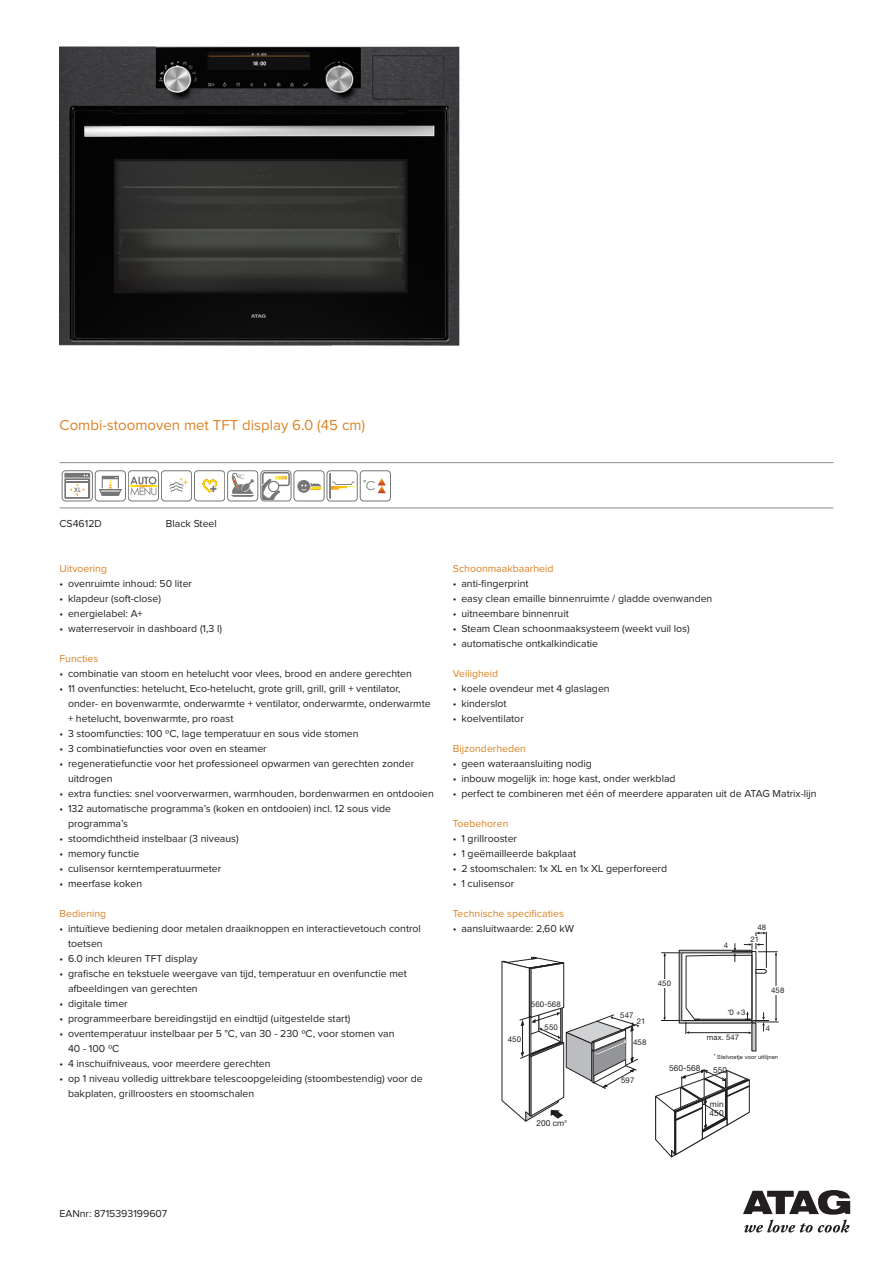
<style>
.page{position:relative;width:893px;height:1263px;background:#fff}
.page>*{position:absolute;margin:0;border:0;box-sizing:border-box;transform-origin:0 0}
.Productnaam{font:15px "Proxima Nova";color:#db8225}
.t1{font:12.15px "Century Gothic";color:#757675}
.EANnr{font:10.5px/15px "Proxima Nova";color:#231f20}
.producttekst_tussenk{font:10.5px "Proxima Nova";color:#db8225}
.type_overzicht{font:10.5px "Proxima Nova";color:#231f20}
.t2{font:8.25px/8.2px "Helvetica Neue LT Std";letter-spacing:.01em;color:#231f20}
.t3{font:8.25px "Helvetica Neue";color:#231f20}
.t4{font:7.95px "Helvetica Neue LT Std";letter-spacing:.01em;color:#231f20}
.t5{font:7.65px "Helvetica Neue LT Std";letter-spacing:.01em;color:#231f20}
.t6{font:6.15px "Century Gothic";color:#757675}
.t7{font:5.7px "Helvetica Neue LT Std";letter-spacing:.01em;color:#231f20}
.s1{font-size:6.15px}
</style>
<div class="page">
<hr style="left:60px;top:462px;width:773px;height:1px;background:#8a8c8f">
<hr style="left:60px;top:508px;width:773px;height:1px;background:#8a8c8f">
<svg style="left:743px;top:1190px;width:107px;height:42px"></svg>
<img style="left:60px;top:46px;width:400px;height:300px">
<div style="left:62px;top:470px;width:31px;height:31px;border:1px solid #757675;border-radius:3px"></div>
<svg style="left:64px;top:473px;width:26px;height:26px"></svg>
<div style="left:95px;top:470px;width:31px;height:31px;border:1px solid #757675;border-radius:3px"></div>
<svg style="left:99px;top:476px;width:23px;height:20px"></svg>
<div style="left:128px;top:470px;width:31px;height:31px;border:1px solid #757675;border-radius:3px"></div>
<svg style="left:130px;top:477px;width:26px;height:18px"></svg>
<div style="left:161px;top:470px;width:31px;height:31px;border:1px solid #757675;border-radius:3px"></div>
<svg style="left:169px;top:477px;width:20px;height:15px"></svg>
<div style="left:194px;top:470px;width:31px;height:31px;border:1px solid #757675;border-radius:3px"></div>
<svg style="left:203px;top:480px;width:14px;height:13px"></svg>
<div style="left:227px;top:470px;width:31px;height:31px;border:1px solid #757675;border-radius:3px"></div>
<svg style="left:231px;top:472px;width:24px;height:25px"></svg>
<div style="left:261px;top:470px;width:30px;height:31px;border:1px solid #757675;border-radius:3px"></div>
<svg style="left:262px;top:472px;width:28px;height:28px"></svg>
<div style="left:294px;top:470px;width:30px;height:31px;border:1px solid #757675;border-radius:3px"></div>
<div style="left:299px;top:486px;width:23px;height:4px;border:2px solid #fff"></div>
<div style="left:298px;top:479px;width:13px;height:13px;background:#929392;border-radius:50%"></div>
<svg style="left:298px;top:480px;width:12px;height:13px"></svg>
<svg style="left:299px;top:479px;width:22px;height:12px"></svg>
<div style="left:327px;top:470px;width:30px;height:31px;border:1px solid #757675;border-radius:3px"></div>
<svg style="left:329px;top:473px;width:26px;height:26px"></svg>
<div style="left:360px;top:470px;width:31px;height:31px;border:1px solid #757675;border-radius:3px"></div>
<svg style="left:378px;top:478px;width:8px;height:15px"></svg>
<svg style="left:655px;top:1069px;width:95px;height:88px"></svg>
<svg style="left:661px;top:932px;width:118px;height:102px"></svg>
<svg style="left:501px;top:957px;width:137px;height:164px"></svg>
<p class="Productnaam" style="left:60px;top:418px;width:307px">Combi-stoomoven met TFT display 6.0 (45 cm)</p>
<p class="t6" style="left:238px;top:473px;width:8px">˚C</p>
<p class="t1" style="left:363px;top:477px;width:15px">˚C</p>
<p class="type_overzicht" style="left:60px;top:519px;width:44px">CS4612D</p>
<p class="type_overzicht" style="left:166px;top:519px;width:53px">Black Steel</p>
<p class="producttekst_tussenk" style="left:60px;top:564px;width:49px">Uitvoering</p>
<p class="EANnr" style="left:60px;top:576px;width:134px">• ovenruimte inhoud: 50 liter</p>
<p class="EANnr" style="left:60px;top:591px;width:103px">• klapdeur (soft-close)</p>
<p class="EANnr" style="left:60px;top:606px;width:85px">• energielabel: A+</p>
<p class="EANnr" style="left:60px;top:621px;width:164px">• waterreservoir in dashboard (1,3 l)</p>
<p class="producttekst_tussenk" style="left:60px;top:654px;width:40px">Functies</p>
<p class="EANnr" style="left:60px;top:666px;width:354px">• combinatie van stoom en hetelucht voor vlees, brood en andere gerechten</p>
<p class="EANnr" style="left:68px;top:681px;width:364px;text-indent:-9px">• 11 ovenfuncties: hetelucht, Eco-hetelucht, grote grill, grill, grill + ventilator, onder- en bovenwarmte, onderwarmte + ventilator, onderwarmte, onderwarmte + hetelucht, bovenwarmte, pro roast</p>
<p class="EANnr" style="left:60px;top:726px;width:301px">• 3 stoomfuncties: 100 ºC, lage temperatuur en sous vide stomen</p>
<p class="EANnr" style="left:60px;top:741px;width:209px">• 3 combinatiefuncties voor oven en steamer</p>
<p class="EANnr" style="left:68px;top:756px;width:348px;text-indent:-9px">• regeneratiefunctie voor het professioneel opwarmen van gerechten zonder uitdrogen</p>
<p class="EANnr" style="left:60px;top:786px;width:376px">• extra functies: snel voorverwarmen, warmhouden, bordenwarmen en ontdooien</p>
<p class="EANnr" style="left:68px;top:801px;width:324px;text-indent:-9px">• 132 automatische programma’s (koken en ontdooien) incl. 12 sous vide programma’s</p>
<p class="EANnr" style="left:60px;top:831px;width:181px">• stoomdichtheid instelbaar (3 niveaus)</p>
<p class="EANnr" style="left:60px;top:846px;width:81px">• memory functie</p>
<p class="EANnr" style="left:60px;top:861px;width:163px">• culisensor kerntemperatuurmeter</p>
<p class="EANnr" style="left:60px;top:876px;width:84px">• meerfase koken</p>
<p class="producttekst_tussenk" style="left:60px;top:909px;width:48px">Bediening</p>
<p class="EANnr" style="left:68px;top:921px;width:354px;text-indent:-9px">• intuïtieve bediening door metalen draaiknoppen en interactievetouch control toetsen</p>
<p class="EANnr" style="left:60px;top:951px;width:140px">• 6.0 inch kleuren TFT display</p>
<p class="EANnr" style="left:68px;top:966px;width:340px;text-indent:-9px">• grafische en tekstuele weergave van tijd, temperatuur en ovenfunctie met afbeeldingen van gerechten</p>
<p class="EANnr" style="left:60px;top:996px;width:70px">• digitale timer</p>
<p class="EANnr" style="left:60px;top:1011px;width:292px">• programmeerbare bereidingstijd en eindtijd (uitgestelde start)</p>
<p class="EANnr" style="left:68px;top:1026px;width:328px;text-indent:-9px">• oventemperatuur instelbaar per 5 °C, van 30 - 230 ºC, voor stomen van<br>40 - 100 ºC</p>
<p class="EANnr" style="left:60px;top:1056px;width:213px">• 4 inschuifniveaus, voor meerdere gerechten</p>
<p class="EANnr" style="left:68px;top:1071px;width:356px;text-indent:-9px">• op 1 niveau volledig uittrekbare telescoopgeleiding (stoombestendig) voor de bakplaten, grillroosters en stoomschalen</p>
<p class="producttekst_tussenk" style="left:453px;top:564px;width:102px">Schoonmaakbaarheid</p>
<p class="EANnr" style="left:453px;top:576px;width:77px">• anti-fingerprint</p>
<p class="EANnr" style="left:453px;top:591px;width:261px">• easy clean emaille binnenruimte / gladde ovenwanden</p>
<p class="EANnr" style="left:453px;top:606px;width:117px">• uitneembare binnenruit</p>
<p class="EANnr" style="left:453px;top:621px;width:238px">• Steam Clean schoonmaaksysteem (weekt vuil los)</p>
<p class="EANnr" style="left:453px;top:636px;width:147px">• automatische ontkalkindicatie</p>
<p class="producttekst_tussenk" style="left:453px;top:669px;width:47px">Veiligheid</p>
<p class="EANnr" style="left:453px;top:681px;width:158px">• koele ovendeur met 4 glaslagen</p>
<p class="EANnr" style="left:453px;top:696px;width:55px">• kinderslot</p>
<p class="EANnr" style="left:453px;top:711px;width:72px">• koelventilator</p>
<p class="producttekst_tussenk" style="left:453px;top:744px;width:74px">Bijzonderheden</p>
<p class="EANnr" style="left:453px;top:756px;width:141px">• geen wateraansluiting nodig</p>
<p class="EANnr" style="left:453px;top:771px;width:224px">• inbouw mogelijk in: hoge kast, onder werkblad</p>
<p class="EANnr" style="left:453px;top:786px;width:365px">• perfect te combineren met één of meerdere apparaten uit de ATAG Matrix-lijn</p>
<p class="producttekst_tussenk" style="left:453px;top:819px;width:57px">Toebehoren</p>
<p class="EANnr" style="left:453px;top:831px;width:66px">• 1 grillrooster</p>
<p class="EANnr" style="left:453px;top:846px;width:125px">• 1 geëmailleerde bakplaat</p>
<p class="EANnr" style="left:453px;top:861px;width:216px">• 2 stoomschalen: 1x XL en 1x XL geperforeerd</p>
<p class="EANnr" style="left:453px;top:876px;width:63px">• 1 culisensor</p>
<p class="producttekst_tussenk" style="left:453px;top:909px;width:113px">Technische specificaties</p>
<p class="EANnr" style="left:453px;top:921px;width:123px">• aansluitwaarde: 2,60 kW</p>
<p class="t5" style="left:757px;top:923px;width:10px">48</p>
<p class="t4" style="left:508px;top:1034px;width:15px">450</p>
<p class="t4" style="left:531px;top:1000px;width:31px">560-568</p>
<p class="t4" style="left:545px;top:1023px;width:15px">550</p>
<p class="t3" style="left:536px;top:1118px;width:32px">200 cm<sup>2</sup></p>
<p class="t5" style="left:724px;top:941px;width:6px">4</p>
<p class="t5" style="left:750px;top:935px;width:10px">21</p>
<p class="t4" style="left:620px;top:1010px;width:15px">547</p>
<p class="t4" style="left:637px;top:1017px;width:10px">21</p>
<p class="t4" style="left:633px;top:1037px;width:15px">458</p>
<p class="t4" style="left:621px;top:1076px;width:15px">597</p>
<p class="t5" style="left:658px;top:978px;width:15px">450</p>
<p class="t5" style="left:771px;top:986px;width:15px">458</p>
<p class="t5" style="left:728px;top:1007px;width:19px"><span class="s1">*</span>0 +3</p>
<p class="t7" style="left:714px;top:1054px;width:66px">* Stelvoetje voor uitlijnen</p>
<p class="t5" style="left:766px;top:1024px;width:6px">4</p>
<p class="t5" style="left:707px;top:1033px;width:34px">max. 547</p>
<p class="t2" style="left:669px;top:1064px;width:33px">560-568</p>
<p class="t2" style="left:713px;top:1065px;width:16px">550</p>
<p class="t2" style="left:710px;top:1100px;width:16px">min<br>450</p>
<p class="EANnr" style="left:60px;top:1206px;width:109px">EANnr: 8715393199607</p>
</div>
